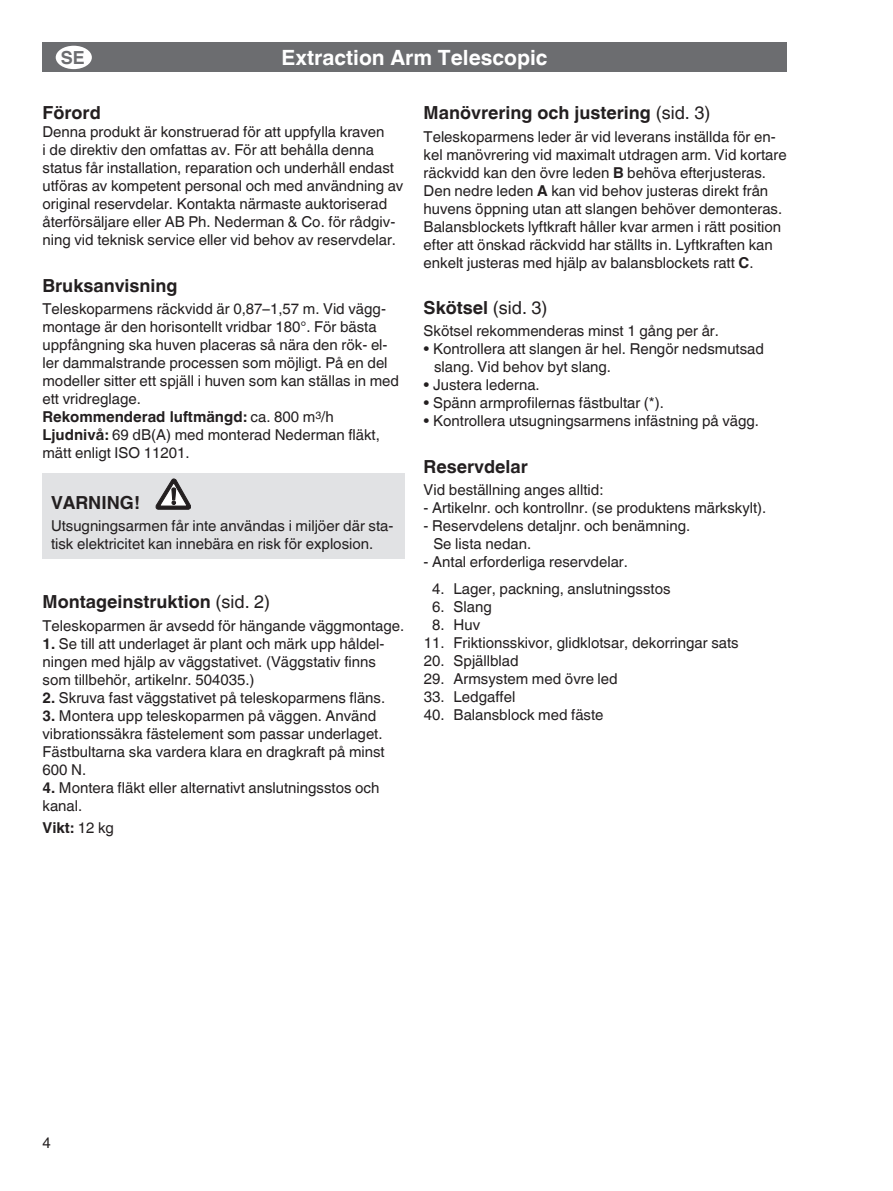
<style>
.page{position:relative;width:893px;height:1191px;background:#fff}
.page>*{position:absolute;margin:0;border:0;box-sizing:border-box;transform-origin:0 0}
.t1{font:700 21px "Helvetica Linotype";color:#fff}
.t2{font:700 18px "Helvetica Linotype";color:#231f20}
.t3{font:700 18px "Helvetica Linotype";color:#6c6d70}
.t4{font:15px/18px "Helvetica Linotype";color:#231f20}
.t5{font:700 15px "Helvetica Linotype";color:#231f20}
.s1{font-weight:700}
.s2{font-weight:400}
</style>
<div class="page">
<div style="left:43px;top:473px;width:362px;height:86px;background:#e1e2e4"></div>
<svg style="left:156px;top:479px;width:35px;height:30px"></svg>
<div style="left:43px;top:43px;width:744px;height:29px;background:#6c6d70"></div>
<div style="left:56px;top:46px;width:36px;height:23px;background:#fff;border-radius:50%"></div>
<p class="t3" style="left:61px;top:48px;width:25px">SE</p>
<h1 class="t1" style="left:282px;top:46px;width:267px">Extraction Arm Telescopic</h1>
<p class="t2" style="left:43px;top:102px;width:60px">Förord</p>
<p class="t4" style="left:43px;top:123px;width:362px">Denna produkt är konstruerad för att uppfylla kraven<br>i de direktiv den omfattas av. För att behålla denna status får installation, reparation och underhåll endast utföras av kompetent personal och med användning av original reservdelar. Kontakta närmaste auktoriserad återförsäljare eller AB Ph. Nederman &amp; Co. för rådgiv&shy;ning vid teknisk service eller vid behov av reservdelar.</p>
<p class="t2" style="left:43px;top:275px;width:137px">Bruksanvisning</p>
<p class="t4" style="left:43px;top:300px;width:358px">Teleskoparmens räckvidd är 0,87–1 ,57 m. Vid vägg&shy;montage är den horisontellt vridbar 1 80°. För bästa uppfångning ska huven placeras så nära den rök- el&shy;ler dammalstrande processen som möjligt. På en del modeller sitter ett spjäll i huven som kan ställas in med ett vridreglage.<br><span class="s1">Rekommenderad luftmängd:</span> ca. 800 m<sup>3</sup>/h <span class="s1">Ljudnivå:</span> 69 dB(A) med monterad Nederman fläkt, mätt enligt ISO 11 201 .</p>
<p class="t2" style="left:51px;top:492px;width:90px">VARNING!</p>
<p class="t4" style="left:51px;top:517px;width:344px">Utsugningsarmen får inte användas i miljöer där sta&shy;tisk elektricitet kan innebära en risk för explosion.</p>
<p class="t2" style="left:43px;top:592px;width:229px">Montageinstruktion <span class="s2">(sid. 2)</span></p>
<p class="t4" style="left:43px;top:616px;width:363px">Teleskoparmen är avsedd för hängande väggmontage.</p>
<p class="t4" style="left:43px;top:634px;width:344px"><span class="s1">1.</span> Se till att underlaget är plant och märk upp håldel&shy;ningen med hjälp av väggstativet. (Väggstativ finns som tillbehör, artikelnr. 504035.)</p>
<p class="t4" style="left:43px;top:688px;width:344px"><span class="s1">2.</span> Skruva fast väggstativet på teleskoparmens fläns.</p>
<p class="t4" style="left:43px;top:706px;width:344px"><span class="s1">3.</span> Montera upp teleskoparmen på väggen. Använd vibrationssäkra fästelement som passar underlaget.<br>Fästbultarna ska vardera klara en dragkraft på minst 600 N.</p>
<p class="t4" style="left:43px;top:778px;width:339px"><span class="s1">4.</span> Montera fläkt eller alternativt anslutningsstos och kanal.</p>
<p class="t5" style="left:43px;top:819px;width:73px">Vikt: <span class="s2">1 2 kg</span></p>
<p class="t2" style="left:424px;top:102px;width:288px">Manövrering och justering <span class="s2">(sid. 3)</span></p>
<p class="t4" style="left:424px;top:127px;width:365px">Teleskoparmens leder är vid leverans inställda för en&shy;kel manövrering vid maximalt utdragen arm. Vid kortare räckvidd kan den övre leden <span class="s1">B</span> behöva efterjusteras.<br>Den nedre leden <span class="s1">A</span> kan vid behov justeras direkt från huvens öppning utan att slangen behöver demonteras.<br>Balansblockets lyftkraft håller kvar armen i rätt position efter att önskad räckvidd har ställts in. Lyftkraften kan enkelt justeras med hjälp av balansblockets ratt <span class="s1">C</span>.</p>
<p class="t2" style="left:424px;top:297px;width:125px">Skötsel <span class="s2">(sid. 3)</span></p>
<p class="t4" style="left:424px;top:322px;width:297px">Skötsel rekommenderas minst 1 gång per år.</p>
<p class="t4" style="left:434px;top:340px;width:331px;text-indent:-10px">• Kontrollera att slangen är hel. Rengör nedsmutsad slang. Vid behov byt slang.</p>
<p class="t4" style="left:424px;top:376px;width:118px">• Justera lederna.</p>
<p class="t4" style="left:424px;top:394px;width:242px">• Spänn armprofilernas fästbultar (*).</p>
<p class="t4" style="left:424px;top:412px;width:337px">• Kontrollera utsugningsarmens infästning på vägg.</p>
<p class="t2" style="left:424px;top:456px;width:106px">Reservdelar</p>
<p class="t4" style="left:424px;top:481px;width:181px">Vid beställning anges alltid:</p>
<p class="t4" style="left:424px;top:499px;width:344px">- Artikelnr. och kontrollnr. (se produktens märkskylt).</p>
<p class="t4" style="left:433px;top:517px;width:258px;text-indent:-10px">- Reservdelens detaljnr. och benämning.<br>Se lista nedan.</p>
<p class="t4" style="left:424px;top:553px;width:206px">- Antal erforderliga reservdelar.</p>
<p class="t4" style="left:432px;top:579px;width:240px">4. Lager, packning, anslutningsstos</p>
<p class="t4" style="left:432px;top:597px;width:61px">6. Slang</p>
<p class="t4" style="left:424px;top:615px;width:317px;text-indent:8px">8. Huv<br>11 . Friktionsskivor, glidklotsar, dekorringar sats</p>
<p class="t4" style="left:424px;top:651px;width:96px">20. Spjällblad</p>
<p class="t4" style="left:424px;top:669px;width:196px">29. Armsystem med övre led</p>
<p class="t4" style="left:424px;top:687px;width:93px">33. Ledgaffel</p>
<p class="t4" style="left:424px;top:705px;width:181px">40. Balansblock med fäste</p>
</div>
